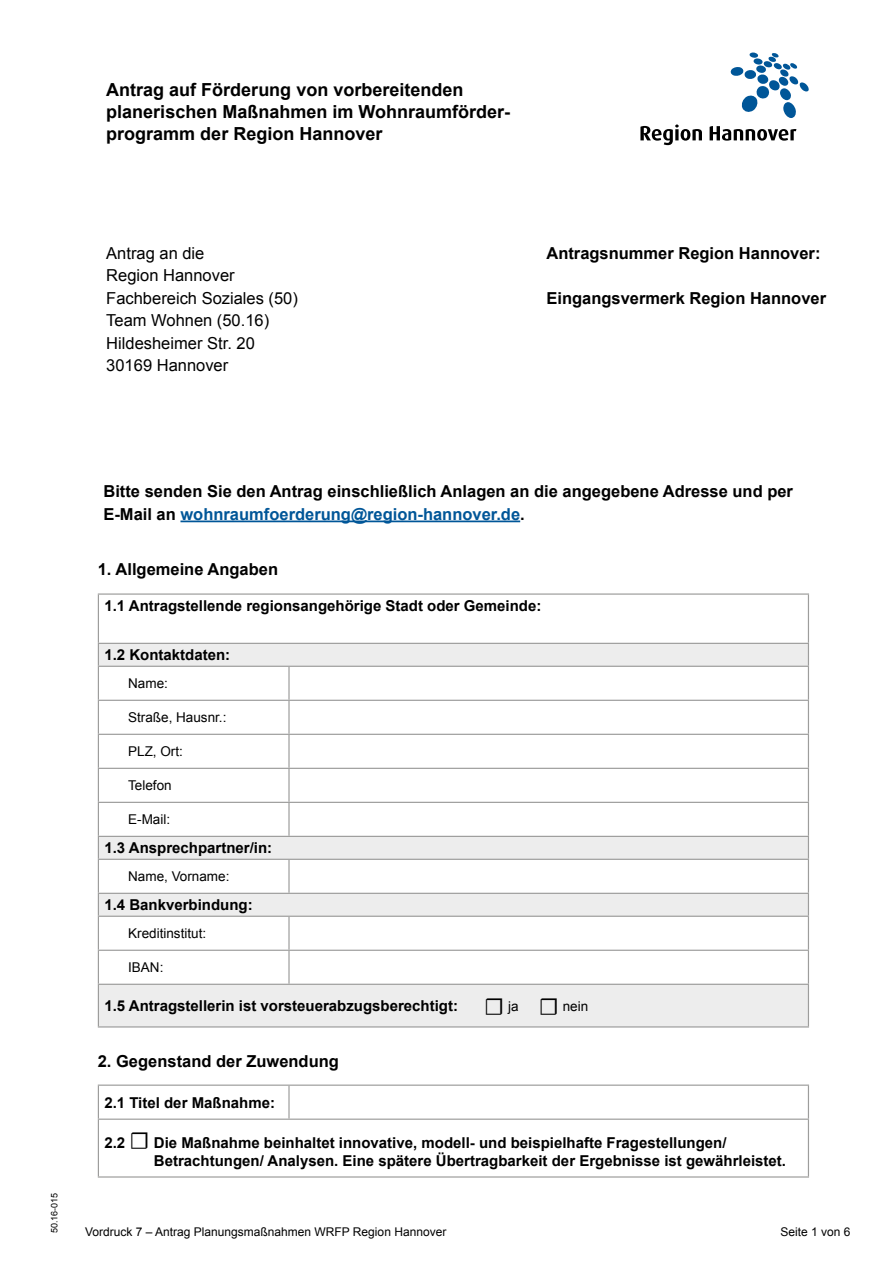
<style>
.page{position:relative;width:893px;height:1263px;background:#fff}
.page>*{position:absolute;margin:0;border:0;box-sizing:border-box;transform-origin:0 0}
.t1{font:700 18px/21.6px "Arial";color:#000}
.t2{font:700 16.5px/22.5px "Arial";color:#000}
.t3{font:16.5px/22.5px "Arial";color:#000}
.t4{font:700 15px/18px "Arial";color:#000}
.t5{font:13.5px "Arial";color:#000}
.t6{font:12px "Arial";color:#000}
.t7{font:9px "Arial";color:#000}
.s1{color:#005698}
.s2{font-family:"Minion Pro";font-weight:400;font-size:24px}
.s3{font-weight:400;font-size:13.5px}
</style>
<div class="page">
<svg style="left:640px;top:124px;width:62px;height:21px"></svg>
<svg style="left:710px;top:126px;width:86px;height:15px"></svg>
<svg style="left:730px;top:53px;width:79px;height:65px"></svg>
<hr style="left:180px;top:520px;width:340px;height:2px;background:#005698">
<svg style="left:99px;top:644px;width:709px;height:382px"></svg>
<hr style="left:98px;top:593px;width:191px;height:2px;background:#9d9d9c">
<hr style="left:98px;top:595px;width:1px;height:48px;background:#9d9d9c">
<hr style="left:289px;top:593px;width:520px;height:2px;background:#9d9d9c">
<hr style="left:808px;top:595px;width:1px;height:48px;background:#9d9d9c">
<hr style="left:98px;top:643px;width:191px;height:1px;background:#9d9d9c">
<svg style="left:98px;top:644px;width:1px;height:22px"></svg>
<hr style="left:289px;top:643px;width:520px;height:1px;background:#9d9d9c">
<svg style="left:808px;top:644px;width:1px;height:22px"></svg>
<hr style="left:98px;top:666px;width:191px;height:1px;background:#9d9d9c">
<hr style="left:98px;top:667px;width:1px;height:33px;background:#9d9d9c">
<hr style="left:289px;top:666px;width:520px;height:1px;background:#9d9d9c">
<hr style="left:288px;top:667px;width:2px;height:33px;background:#9d9d9c">
<hr style="left:808px;top:667px;width:1px;height:33px;background:#9d9d9c">
<hr style="left:98px;top:700px;width:191px;height:1px;background:#9d9d9c">
<hr style="left:98px;top:701px;width:1px;height:33px;background:#9d9d9c">
<hr style="left:289px;top:700px;width:520px;height:1px;background:#9d9d9c">
<hr style="left:288px;top:701px;width:2px;height:33px;background:#9d9d9c">
<hr style="left:808px;top:701px;width:1px;height:33px;background:#9d9d9c">
<hr style="left:98px;top:734px;width:191px;height:1px;background:#9d9d9c">
<hr style="left:98px;top:735px;width:1px;height:33px;background:#9d9d9c">
<hr style="left:289px;top:734px;width:520px;height:1px;background:#9d9d9c">
<hr style="left:288px;top:735px;width:2px;height:33px;background:#9d9d9c">
<hr style="left:808px;top:735px;width:1px;height:33px;background:#9d9d9c">
<hr style="left:98px;top:768px;width:191px;height:1px;background:#9d9d9c">
<hr style="left:98px;top:769px;width:1px;height:33px;background:#9d9d9c">
<hr style="left:289px;top:768px;width:520px;height:1px;background:#9d9d9c">
<hr style="left:288px;top:769px;width:2px;height:33px;background:#9d9d9c">
<hr style="left:808px;top:769px;width:1px;height:33px;background:#9d9d9c">
<hr style="left:98px;top:802px;width:191px;height:1px;background:#9d9d9c">
<hr style="left:98px;top:803px;width:1px;height:33px;background:#9d9d9c">
<hr style="left:289px;top:802px;width:520px;height:1px;background:#9d9d9c">
<hr style="left:288px;top:803px;width:2px;height:33px;background:#9d9d9c">
<hr style="left:808px;top:803px;width:1px;height:33px;background:#9d9d9c">
<hr style="left:98px;top:836px;width:191px;height:1px;background:#9d9d9c">
<svg style="left:98px;top:837px;width:1px;height:22px"></svg>
<hr style="left:289px;top:836px;width:520px;height:1px;background:#9d9d9c">
<svg style="left:808px;top:837px;width:1px;height:22px"></svg>
<hr style="left:98px;top:859px;width:191px;height:1px;background:#9d9d9c">
<hr style="left:98px;top:860px;width:1px;height:33px;background:#9d9d9c">
<hr style="left:289px;top:859px;width:520px;height:1px;background:#9d9d9c">
<hr style="left:288px;top:860px;width:2px;height:33px;background:#9d9d9c">
<hr style="left:808px;top:860px;width:1px;height:33px;background:#9d9d9c">
<hr style="left:98px;top:893px;width:191px;height:1px;background:#9d9d9c">
<svg style="left:98px;top:894px;width:1px;height:22px"></svg>
<hr style="left:289px;top:893px;width:520px;height:1px;background:#9d9d9c">
<svg style="left:808px;top:894px;width:1px;height:22px"></svg>
<hr style="left:98px;top:916px;width:191px;height:1px;background:#9d9d9c">
<hr style="left:98px;top:917px;width:1px;height:33px;background:#9d9d9c">
<hr style="left:289px;top:916px;width:520px;height:1px;background:#9d9d9c">
<hr style="left:288px;top:917px;width:2px;height:33px;background:#9d9d9c">
<hr style="left:808px;top:917px;width:1px;height:33px;background:#9d9d9c">
<hr style="left:98px;top:950px;width:191px;height:1px;background:#9d9d9c">
<hr style="left:98px;top:951px;width:1px;height:33px;background:#9d9d9c">
<hr style="left:289px;top:950px;width:520px;height:1px;background:#9d9d9c">
<hr style="left:288px;top:951px;width:2px;height:33px;background:#9d9d9c">
<hr style="left:808px;top:951px;width:1px;height:33px;background:#9d9d9c">
<hr style="left:98px;top:984px;width:191px;height:1px;background:#9d9d9c">
<hr style="left:98px;top:985px;width:1px;height:41px;background:#9d9d9c">
<hr style="left:289px;top:984px;width:520px;height:1px;background:#9d9d9c">
<hr style="left:808px;top:985px;width:1px;height:41px;background:#9d9d9c">
<hr style="left:98px;top:1026px;width:191px;height:1px;background:#9d9d9c">
<hr style="left:289px;top:1026px;width:520px;height:1px;background:#9d9d9c">
<hr style="left:98px;top:1084px;width:191px;height:2px;background:#9d9d9c">
<hr style="left:98px;top:1086px;width:1px;height:32px;background:#9d9d9c">
<hr style="left:289px;top:1084px;width:520px;height:2px;background:#9d9d9c">
<hr style="left:288px;top:1086px;width:2px;height:32px;background:#9d9d9c">
<hr style="left:808px;top:1086px;width:1px;height:32px;background:#9d9d9c">
<hr style="left:98px;top:1118px;width:191px;height:2px;background:#9d9d9c">
<hr style="left:98px;top:1120px;width:1px;height:56px;background:#9d9d9c">
<hr style="left:289px;top:1118px;width:520px;height:2px;background:#9d9d9c">
<hr style="left:808px;top:1120px;width:1px;height:56px;background:#9d9d9c">
<hr style="left:98px;top:1176px;width:191px;height:1px;background:#9d9d9c">
<hr style="left:289px;top:1176px;width:520px;height:1px;background:#9d9d9c">
<p class="t1" style="left:106px;top:80px;width:405px">Antrag auf Förderung von vorbereitenden planerischen Maßnahmen im Wohnraumförder&shy;programm der Region Hannover</p>
<p class="t3" style="left:106px;top:242px;width:193px">Antrag an die<br>Region Hannover<br>Fachbereich Soziales (50)<br>Team Wohnen (50.16)<br>Hildesheimer Str. 20<br>30169 Hannover</p>
<p class="t2" style="left:546px;top:242px;width:276px">Antragsnummer Region Hannover:</p>
<p class="t2" style="left:546px;top:287px;width:281px">Eingangsvermerk Region Hannover</p>
<p class="t7" style="left:49px;top:1233px;width:42px;rotate:-90deg">50.16-015</p>
<p class="t2" style="left:103px;top:481px;width:691px">Bitte senden Sie den Antrag einschließlich Anlagen an die angegebene Adresse und per<br>E-Mail an <span class="s1">wohnraumfoerderung@region-hannover.de</span>.</p>
<p class="t2" style="left:98px;top:559px;width:182px">1. Allgemeine Angaben</p>
<p class="t4" style="left:104px;top:597px;width:439px">1.1 Antragstellende regionsangehörige Stadt oder Gemeinde:</p>
<p class="t4" style="left:104px;top:646px;width:127px">1.2 Kontaktdaten:</p>
<p class="t5" style="left:128px;top:675px;width:41px">Name:</p>
<p class="t5" style="left:128px;top:709px;width:100px">Straße, Hausnr.:</p>
<p class="t5" style="left:128px;top:743px;width:56px">PLZ, Ort:</p>
<p class="t5" style="left:128px;top:777px;width:45px">Telefon</p>
<p class="t5" style="left:128px;top:811px;width:43px">E-Mail:</p>
<p class="t4" style="left:104px;top:839px;width:169px">1.3 Ansprechpartner/in:</p>
<p class="t5" style="left:128px;top:868px;width:103px">Name, Vorname:</p>
<p class="t4" style="left:104px;top:896px;width:150px">1.4 Bankverbindung:</p>
<p class="t5" style="left:128px;top:924px;width:80px">Kreditinstitut:</p>
<p class="t5" style="left:128px;top:958px;width:37px">IBAN:</p>
<p class="t4" style="left:104px;top:997px;width:485px">1.5 Antragstellerin ist vorsteuerabzugsberechtigt: <span class="s2">☐</span> <span class="s3">ja</span> <span class="s2">☐</span> <span class="s3">nein</span></p>
<p class="t2" style="left:98px;top:1050px;width:243px">2. Gegenstand der Zuwendung</p>
<p class="t4" style="left:104px;top:1094px;width:172px">2.1 Titel der Maßnahme:</p>
<p class="t4" style="left:154px;top:1134px;width:634px;text-indent:-49px">2.2 <span class="s2">☐</span> Die Maßnahme beinhaltet innovative, modell- und beispielhafte Fragestellungen/<br>Betrachtungen/ Analysen. Eine spätere Übertragbarkeit der Ergebnisse ist gewährleistet.</p>
<p class="t6" style="left:85px;top:1223px;width:363px">Vordruck 7 – Antrag Planungsmaßnahmen WRFP Region Hannover</p>
<p class="t6" style="left:780px;top:1223px;width:72px">Seite 1 von 6</p>
</div>
